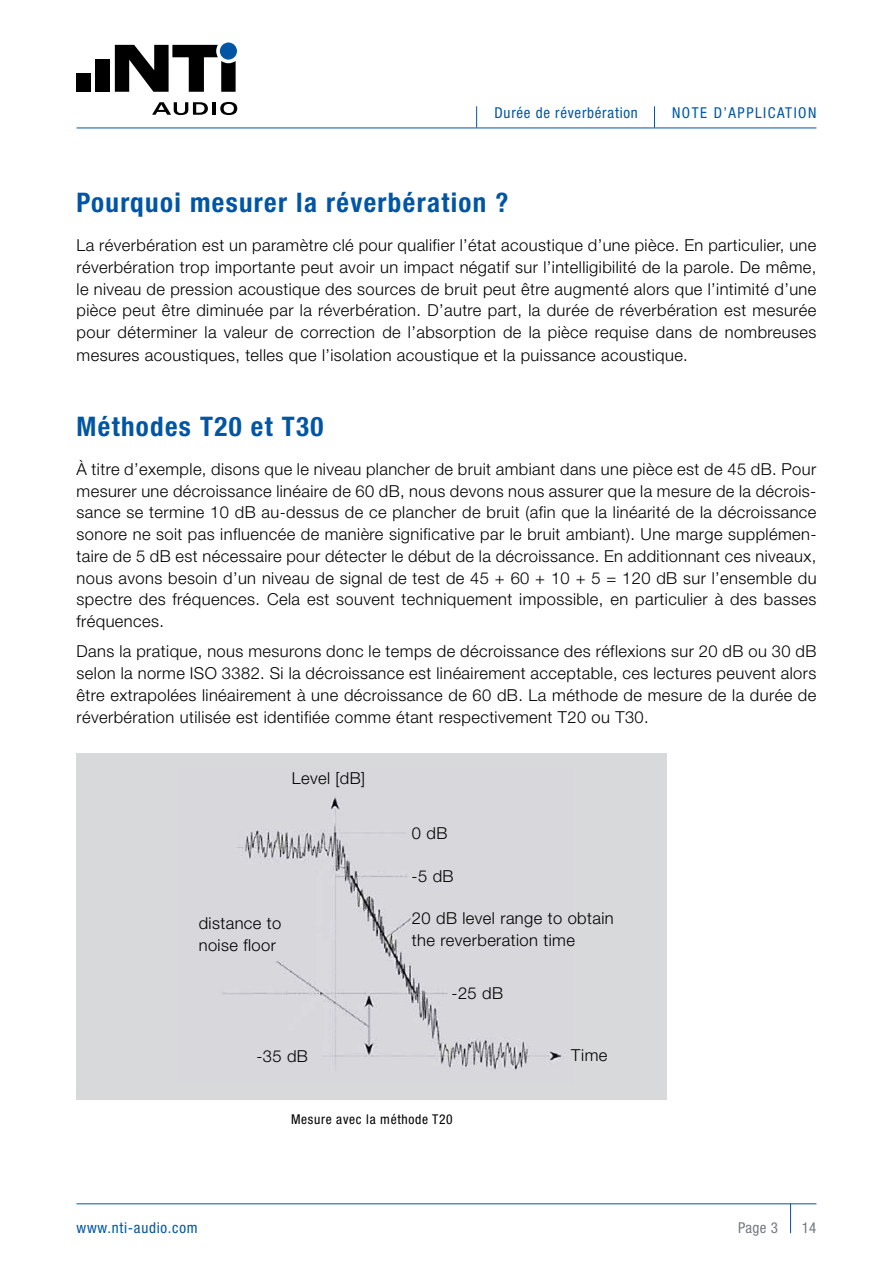
<style>
.page{position:relative;width:893px;height:1263px;background:#fff}
.page>*{position:absolute;margin:0;border:0;box-sizing:border-box;transform-origin:0 0}
.t1{font:700 condensed 27px "Helvetica Neue";letter-spacing:.05em;color:#0056a4}
.t2{font:300 16.5px/21.8px "Helvetica Neue";letter-spacing:.025em;color:#000;text-align:justify}
.t3{font:condensed 15px "Helvetica Neue";letter-spacing:.05em;color:#0056a4}
.t4{font:condensed 15px "Helvetica Neue";letter-spacing:.1em;color:#0056a4}
.t5{font:condensed 15px "Helvetica Neue";letter-spacing:.025em;color:#74797f}
.t6{font:condensed 13.5px "Helvetica Neue";letter-spacing:.05em;color:#000}
</style>
<div class="page">
<hr style="left:790px;top:1203px;width:1px;height:30px;background:#0056a4">
<svg style="left:476px;top:106px;width:1px;height:22px"></svg>
<svg style="left:654px;top:106px;width:1px;height:22px"></svg>
<div style="left:77px;top:753px;width:590px;height:346px;background:#d7d9db"></div>
<img style="left:222px;top:797px;width:340px;height:275px">
<hr style="left:77px;top:1203px;width:739px;height:1px;background:#0056a4">
<hr style="left:77px;top:128px;width:739px;height:1px;background:#0056a4">
<div style="left:96px;top:59px;width:14px;height:33px;background:#000"></div>
<div style="left:77px;top:73px;width:14px;height:19px;background:#000"></div>
<svg style="left:152px;top:102px;width:56px;height:13px"></svg>
<hr style="left:212px;top:102px;width:4px;height:13px;background:#000">
<svg style="left:220px;top:102px;width:17px;height:13px"></svg>
<svg style="left:115px;top:45px;width:121px;height:47px"></svg>
<div style="left:220px;top:43px;width:17px;height:17px;background:#0056a4;border-radius:50%"></div>
<p class="t3" style="left:495px;top:104px;width:145px">Durée de réverbération</p>
<p class="t4" style="left:672px;top:104px;width:146px">NOTE D’APPLICATION</p>
<h1 class="t1" style="left:77px;top:186px;width:433px">Pourquoi mesurer la réverbération ?</h1>
<p class="t2" style="left:77px;top:234px;width:741px">La réverbération est un paramètre clé pour qualifier l’état acoustique d’une pièce. En particulier, une réverbération trop importante peut avoir un impact négatif sur l’intelligibilité de la parole. De même, le niveau de pression acoustique des sources de bruit peut être augmenté alors que l’intimité d’une pièce peut être diminuée par la réverbération. D’autre part, la durée de réverbération est mesurée pour déterminer la valeur de correction de l’absorption de la pièce requise dans de nombreuses mesures acoustiques, telles que l’isolation acoustique et la puissance acoustique.</p>
<h1 class="t1" style="left:77px;top:410px;width:248px">Méthodes T20 et T30</h1>
<p class="t2" style="left:77px;top:458px;width:741px">À titre d’exemple, disons que le niveau plancher de bruit ambiant dans une pièce est de 45 dB. Pour mesurer une décroissance linéaire de 60 dB, nous devons nous assurer que la mesure de la décrois&shy;sance se termine 10 dB au-dessus de ce plancher de bruit (afin que la linéarité de la décroissance sonore ne soit pas influencée de manière significative par le bruit ambiant). Une marge supplémen&shy;taire de 5 dB est nécessaire pour détecter le début de la décroissance. En additionnant ces niveaux, nous avons besoin d’un niveau de signal de test de 45 + 60 + 10 + 5 = 120 dB sur l’ensemble du spectre des fréquences. Cela est souvent techniquement impossible, en particulier à des basses fréquences.</p>
<p class="t2" style="left:77px;top:640px;width:741px">Dans la pratique, nous mesurons donc le temps de décroissance des réflexions sur 20 dB ou 30 dB selon la norme ISO 3382. Si la décroissance est linéairement acceptable, ces lectures peuvent alors être extrapolées linéairement à une décroissance de 60 dB. La méthode de mesure de la durée de réverbération utilisée est identifiée comme étant respectivement T20 ou T30.</p>
<p class="t2" style="left:292px;top:767px;width:75px">Level [dB]</p>
<p class="t2" style="left:199px;top:911px;width:84px;line-height:22.5px">distance to noise floor</p>
<p class="t2" style="left:256px;top:1045px;width:53px">-35 dB</p>
<p class="t2" style="left:412px;top:821px;width:37px">0 dB</p>
<p class="t2" style="left:412px;top:865px;width:43px">-5 dB</p>
<p class="t2" style="left:412px;top:906px;width:203px;line-height:22.5px">20 dB level range to obtain the reverberation time</p>
<p class="t2" style="left:451px;top:982px;width:53px">-25 dB</p>
<p class="t2" style="left:571px;top:1044px;width:38px">Time</p>
<p class="t3" style="left:77px;top:1219px;width:123px">www.nti-audio.com</p>
<p class="t6" style="left:291px;top:1111px;width:163px">Mesure avec la méthode T20</p>
<p class="t5" style="left:738px;top:1219px;width:42px">Page 3</p>
<p class="t5" style="left:802px;top:1219px;width:16px">14</p>
</div>
